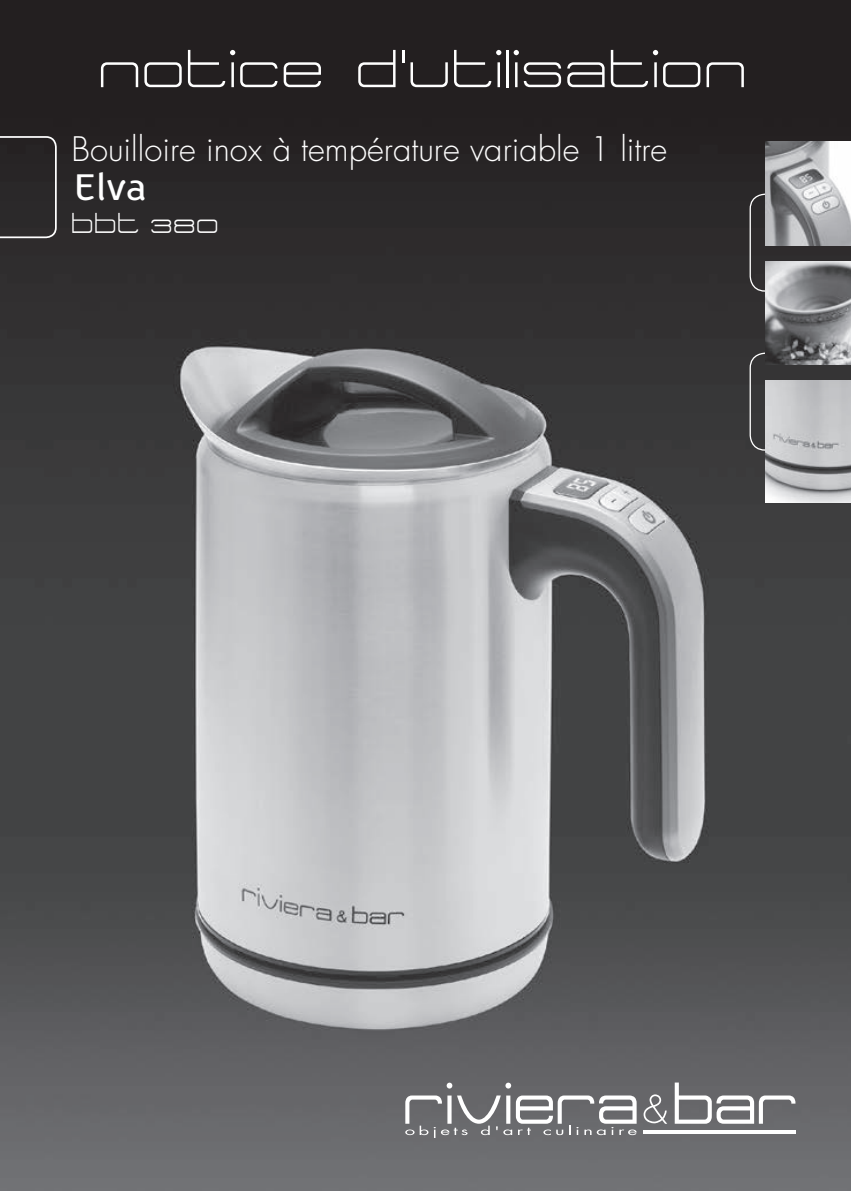
<style>
.page{position:relative;width:851px;height:1191px;background:#fff}
.page>*{position:absolute;margin:0;border:0;box-sizing:border-box;transform-origin:0 0}
.t1{font:62px "Tidy Curve TV";color:#fff}
.t2{font:700 40.2px "Halvorsen Pro";color:#fff}
.t3{font:300 32.8px "Futura";color:#fff}
.t4{font:32.8px "Tidy Curve TV";color:#fff}
</style>
<div class="page">
<img style="left:1px;top:0;width:849px;height:1191px">
<svg style="left:1px;top:135px;width:57px;height:104px;background:#353334"></svg>
<svg style="left:749px;top:194px;width:101px;height:98px;background:#3b393a"></svg>
<svg style="left:749px;top:352px;width:101px;height:99px;background:#444344"></svg>
<img style="left:765px;top:142px;width:85px;height:103px">
<img style="left:765px;top:381px;width:85px;height:122px">
<img style="left:765px;top:261px;width:85px;height:104px">
<hr style="left:643px;top:1130px;width:152px;height:4px;background:#fff">
<svg style="left:405px;top:1082px;width:231px;height:56px;background:#868688"></svg>
<svg style="left:674px;top:1082px;width:121px;height:41px"></svg>
<svg style="left:643px;top:1094px;width:24px;height:29px"></svg>
<h1 class="t1" style="left:101px;top:39px;width:650px">notice d'utilisation</h1>
<p class="t3" style="left:71px;top:129px;width:597px">Bouilloire inox à température variable 1 litre</p>
<p class="t2" style="left:72px;top:165px;width:76px">Elva</p>
<p class="t4" style="left:72px;top:207px;width:149px">bbt 380</p>
</div>
